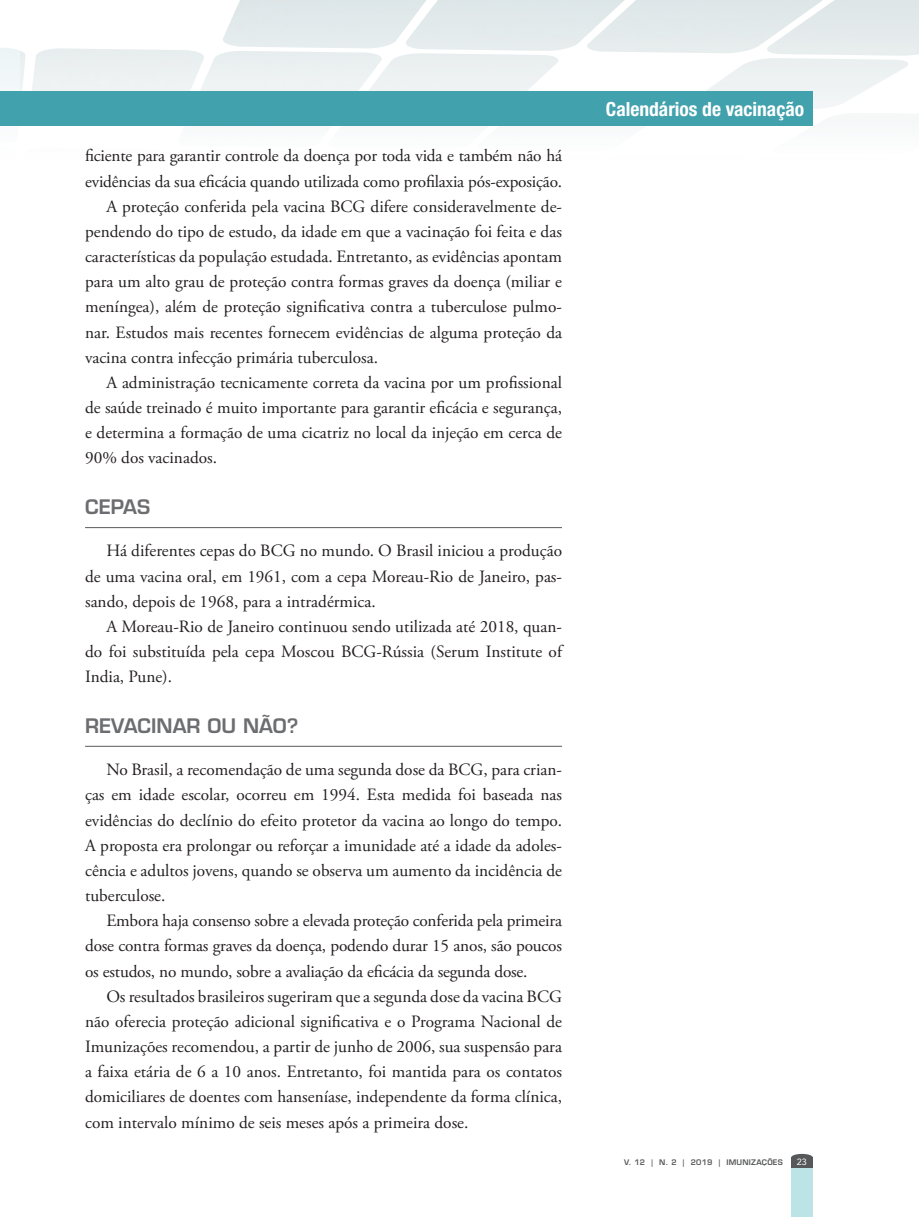
<style>
.page{position:relative;width:919px;height:1217px;background:#fff}
.page>*{position:absolute;margin:0;border:0;box-sizing:border-box;transform-origin:0 0}
.t1{font:700 condensed 19.5px "Helvetica Neue LT Std";color:#fff}
.t2{font:600 19.5px "Eurostile LT Std";color:#6c6d70}
.t3{font:17.25px/25.2px "Adobe Garamond Pro";color:#231f20;text-align:justify}
.t4{font:9px "Avenir";color:#fff}
.t5{font:600 7.5px "Eurostile LT Std";letter-spacing:.03em;color:#57585a}
</style>
<div class="page">
<div style="left:791px;top:1156px;width:21px;height:60px;background:#bce3e5"></div>
<svg style="left:792px;top:1153px;width:20px;height:3px"></svg>
<div style="left:791px;top:1156px;width:21px;height:11px;background:#57585a"></div>
<svg style="left:0;top:0;width:918px;height:126px;fill:#ebf0f1"></svg>
<img style="left:18px;top:0;width:48px;height:86px">
<div style="left:0;top:92px;width:13px;height:34px;background:#41a1ac"></div>
<div style="left:13px;top:92px;width:799px;height:34px;background:#41a1ac"></div>
<hr style="left:85px;top:527px;width:477px;height:1px;background:#6c6d70">
<hr style="left:85px;top:745px;width:477px;height:1px;background:#6c6d70">
<p class="t3" style="left:85px;top:144px;width:478px">ficiente para garantir controle da doença por toda vida e também não há</p>
<p class="t3" style="left:85px;top:169px;width:478px">evidências da sua eficácia quando utilizada como profilaxia pós-exposição.</p>
<p class="t3" style="left:106px;top:194px;width:457px">A proteção conferida pela vacina BCG difere consideravelmente de-</p>
<p class="t3" style="left:85px;top:219px;width:478px">pendendo do tipo de estudo, da idade em que a vacinação foi feita e das</p>
<p class="t3" style="left:85px;top:244px;width:478px">características da população estudada. Entretanto, as evidências apontam</p>
<p class="t3" style="left:85px;top:270px;width:478px">para um alto grau de proteção contra formas graves da doença (miliar e</p>
<p class="t3" style="left:85px;top:295px;width:478px">meníngea), além de proteção significativa contra a tuberculose pulmo-</p>
<p class="t3" style="left:85px;top:320px;width:478px">nar. Estudos mais recentes fornecem evidências de alguma proteção da</p>
<p class="t3" style="left:85px;top:345px;width:294px">vacina contra infecção primária tuberculosa.</p>
<p class="t3" style="left:106px;top:370px;width:457px">A administração tecnicamente correta da vacina por um profissional</p>
<p class="t3" style="left:85px;top:395px;width:478px">de saúde treinado é muito importante para garantir eficácia e segurança,</p>
<p class="t3" style="left:85px;top:421px;width:478px">e determina a formação de uma cicatriz no local da injeção em cerca de</p>
<p class="t3" style="left:85px;top:446px;width:133px">90% dos vacinados.</p>
<p class="t2" style="left:85px;top:494px;width:67px">CEPAS</p>
<p class="t3" style="left:85px;top:539px;width:478px;text-indent:21px">Há diferentes cepas do BCG no mundo. O Brasil iniciou a produção de uma vacina oral, em 1961, com a cepa Moreau-Rio de Janeiro, pas&shy;sando, depois de 1968, para a intradérmica.</p>
<p class="t3" style="left:85px;top:614px;width:478px;text-indent:21px">A Moreau-Rio de Janeiro continuou sendo utilizada até 2018, quan&shy;do foi substituída pela cepa Moscou BCG-Rússia (Serum Institute of India, Pune).</p>
<p class="t2" style="left:85px;top:713px;width:215px">REVACINAR OU NÃO?</p>
<p class="t3" style="left:85px;top:757px;width:478px;text-indent:21px">No Brasil, a recomendação de uma segunda dose da BCG, para crian&shy;ças em idade escolar, ocorreu em 1994. Esta medida foi baseada nas evidências do declínio do efeito protetor da vacina ao longo do tempo.<br>A proposta era prolongar ou reforçar a imunidade até a idade da adoles&shy;cência e adultos jovens, quando se observa um aumento da incidência de tuberculose.</p>
<p class="t3" style="left:85px;top:908px;width:478px;text-indent:21px">Embora haja consenso sobre a elevada proteção conferida pela primeira dose contra formas graves da doença, podendo durar 15 anos, são poucos os estudos, no mundo, sobre a avaliação da eficácia da segunda dose.</p>
<p class="t3" style="left:85px;top:984px;width:478px;text-indent:21px">Os resultados brasileiros sugeriram que a segunda dose da vacina BCG não oferecia proteção adicional significativa e o Programa Nacional de Imunizações recomendou, a partir de junho de 2006, sua suspensão para a faixa etária de 6 a 10 anos. Entretanto, foi mantida para os contatos domiciliares de doentes com hanseníase, independente da forma clínica, com intervalo mínimo de seis meses após a primeira dose.</p>
<p class="t1" style="left:606px;top:97px;width:200px">Calendários de vacinação</p>
<p class="t5" style="left:624px;top:1157px;width:160px">V. 12 | N. 2 | 2019 | IMUNIZAÇÕES</p>
<p class="t4" style="left:796px;top:1156px;width:12px">23</p>
</div>
